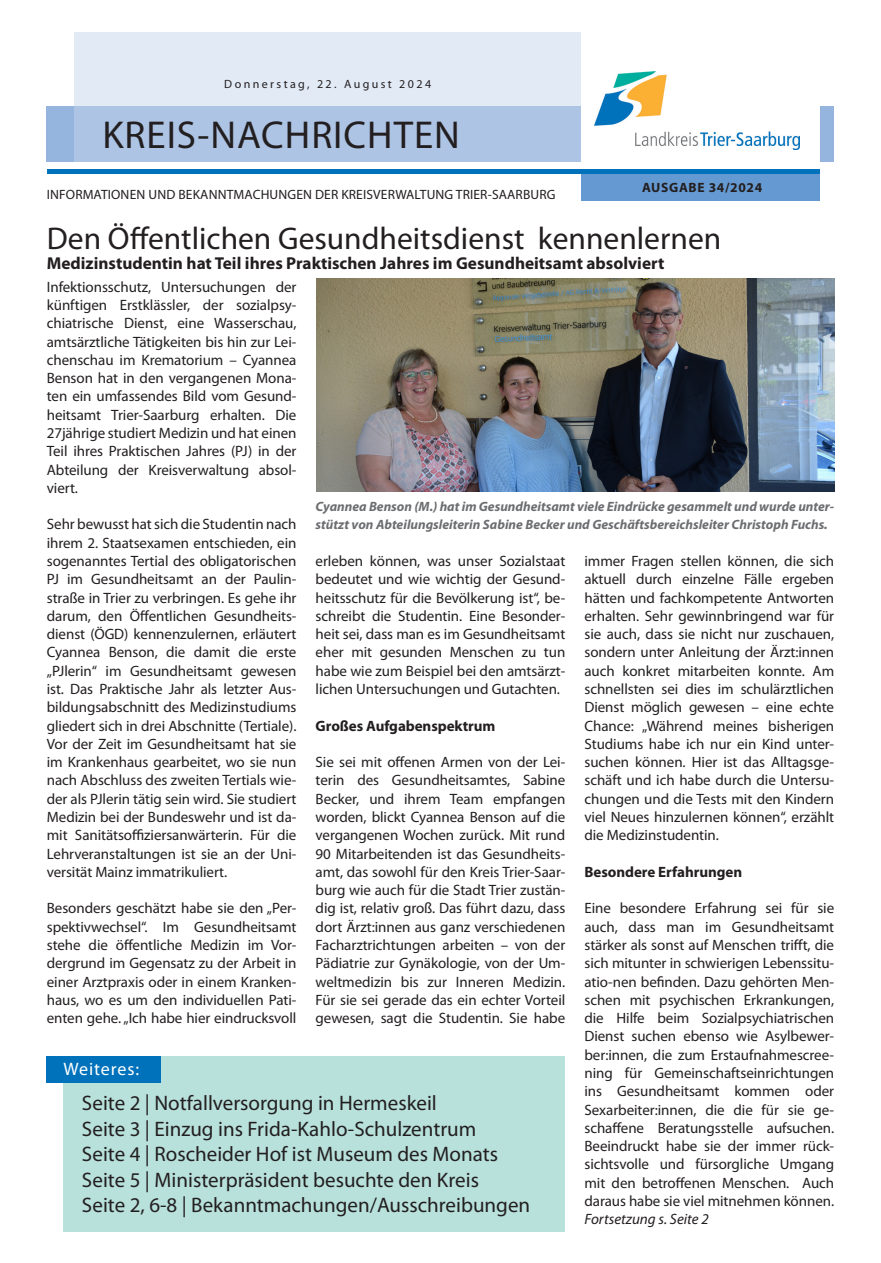
<style>
.page{position:relative;width:881px;height:1263px;background:#fff}
.page>*{position:absolute;margin:0;border:0;box-sizing:border-box;transform-origin:0 0}
.t1{font:39px "Myriad Pro";letter-spacing:.025em;color:#231f20}
.Headline{font:31.5px "Myriad Pro";color:#231f20}
.Inhaltsverzeichnis{font:21px "Myriad Pro";color:#231f20}
.t2{font:18px "Myriad Pro";letter-spacing:.05em;color:#fff}
.Subline{font:700 17.25px "Myriad Pro";color:#231f20}
.Fließtext{font:15px/18.3px "Myriad Pro";letter-spacing:-.005em;color:#231f20;text-align:justify}
.Fließtext-2{font:700 15px "Myriad Pro";letter-spacing:-.005em;color:#231f20}
.Fließtext-3{font:italic 15px "Myriad Pro";color:#231f20}
.Bilduntertitel{font:italic 700 13.5px/18.3px "Myriad Pro";color:#6c6d70}
.t3{font:13.5px "Myriad Pro";letter-spacing:.01em;color:#231f20}
.t4{font:700 13.5px "Myriad Pro";letter-spacing:.05em;color:#231f20}
.t5{font:12px "Myriad Pro";letter-spacing:.2em;color:#231f20}
</style>
<div class="page">
<div style="left:47px;top:106px;width:786px;height:56px;background:#95b5de"></div>
<svg style="left:74px;top:32px;width:506px;height:130px;background:#cbd9ee"></svg>
<div style="left:580px;top:0;width:239px;height:193px;background:#fff"></div>
<div style="left:580px;top:172px;width:239px;height:28px;background:#6599d1"></div>
<hr style="left:47px;top:169px;width:772px;height:4px;background:#0072bc">
<img style="left:594px;top:71px;width:205px;height:79px">
<div style="left:63px;top:1056px;width:502px;height:175px;background:#b8e1dc"></div>
<div style="left:46px;top:1056px;width:115px;height:26px;background:#0072bc"></div>
<img style="left:316px;top:279px;width:517px;height:212px">
<p class="t5" style="left:224px;top:77px;width:208px">Donnerstag, 22. August 2024</p>
<h1 class="t1" style="left:102px;top:111px;width:359px">KREIS-NACHRICHTEN</h1>
<p class="t3" style="left:47px;top:186px;width:510px">INFORMATIONEN UND BEKANNTMACHUNGEN DER KREISVERWALTUNG TRIER-SAARBURG</p>
<p class="t4" style="left:642px;top:179px;width:121px">AUSGABE 34/2024</p>
<p class="Headline" style="left:47px;top:219px;width:675px">Den Öffentlichen Gesundheitsdienst kennenlernen</p>
<p class="Subline" style="left:47px;top:252px;width:619px">Medizinstudentin hat Teil ihres Praktischen Jahres im Gesundheitsamt absolviert</p>
<p class="Fließtext" style="left:47px;top:277px;width:251px">Infektionsschutz, Untersuchungen der künftigen Erstklässler, der sozialpsy&shy;chiatrische Dienst, eine Wasserschau, amtsärztliche Tätigkeiten bis hin zur Lei&shy;chenschau im Krematorium – Cyannea Benson hat in den vergangenen Mona&shy;ten ein umfassendes Bild vom Gesund&shy;heitsamt Trier-Saarburg erhalten. Die 27jährige studiert Medizin und hat einen Teil ihres Praktischen Jahres (PJ) in der Abteilung der Kreisverwaltung absol&shy;viert.</p>
<p class="Fließtext" style="left:47px;top:515px;width:251px">Sehr bewusst hat sich die Studentin nach ihrem 2. Staatsexamen entschieden, ein sogenanntes Tertial des obligatorischen PJ im Gesundheitsamt an der Paulin&shy;straße in Trier zu verbringen. Es gehe ihr darum, den Öffentlichen Gesundheits&shy;dienst (ÖGD) kennenzulernen, erläutert Cyannea Benson, die damit die erste „PJlerin“ im Gesundheitsamt gewesen ist. Das Praktische Jahr als letzter Aus&shy;bildungsabschnitt des Medizinstudiums gliedert sich in drei Abschnitte (Tertiale).<br>Vor der Zeit im Gesundheitsamt hat sie im Krankenhaus gearbeitet, wo sie nun nach Abschluss des zweiten Tertials wie&shy;der als PJlerin tätig sein wird. Sie studiert Medizin bei der Bundeswehr und ist da&shy;mit Sanitätsoffiziersanwärterin. Für die Lehrveranstaltungen ist sie an der Uni&shy;versität Mainz immatrikuliert.</p>
<p class="Fließtext" style="left:47px;top:899px;width:251px">Besonders geschätzt habe sie den „Per&shy;spektivwechsel“. Im Gesundheitsamt stehe die öffentliche Medizin im Vor&shy;dergrund im Gegensatz zu der Arbeit in einer Arztpraxis oder in einem Kranken&shy;haus, wo es um den individuellen Pati&shy;enten gehe. „Ich habe hier eindrucksvoll</p>
<p class="Bilduntertitel" style="left:315px;top:497px;width:520px">Cyannea Benson (M.) hat im Gesundheitsamt viele Eindrücke gesammelt und wurde unter&shy;stützt von Abteilungsleiterin Sabine Becker und Geschäftsbereichsleiter Christoph Fuchs.</p>
<p class="Fließtext" style="left:315px;top:552px;width:251px">erleben können, was unser Sozialstaat bedeutet und wie wichtig der Gesund&shy;heitsschutz für die Bevölkerung ist“, be&shy;schreibt die Studentin. Eine Besonder&shy;heit sei, dass man es im Gesundheitsamt eher mit gesunden Menschen zu tun habe wie zum Beispiel bei den amtsärzt&shy;lichen Untersuchungen und Gutachten.</p>
<p class="Fließtext-2" style="left:315px;top:716px;width:181px">Großes Aufgabenspektrum</p>
<p class="Fließtext" style="left:315px;top:753px;width:251px">Sie sei mit offenen Armen von der Lei&shy;terin des Gesundheitsamtes, Sabine Becker, und ihrem Team empfangen worden, blickt Cyannea Benson auf die vergangenen Wochen zurück. Mit rund 90 Mitarbeitenden ist das Gesundheits&shy;amt, das sowohl für den Kreis Trier-Saar&shy;burg wie auch für die Stadt Trier zustän&shy;dig ist, relativ groß. Das führt dazu, dass dort Ärzt:innen aus ganz verschiedenen Facharztrichtungen arbeiten – von der Pädiatrie zur Gynäkologie, von der Um&shy;weltmedizin bis zur Inneren Medizin.<br>Für sie sei gerade das ein echter Vorteil gewesen, sagt die Studentin. Sie habe</p>
<p class="Fließtext" style="left:584px;top:552px;width:251px">immer Fragen stellen können, die sich aktuell durch einzelne Fälle ergeben hätten und fachkompetente Antworten erhalten. Sehr gewinnbringend war für sie auch, dass sie nicht nur zuschauen, sondern unter Anleitung der Ärzt:innen auch konkret mitarbeiten konnte. Am schnellsten sei dies im schulärztlichen Dienst möglich gewesen – eine echte Chance: „Während meines bisherigen Studiums habe ich nur ein Kind unter&shy;suchen können. Hier ist das Alltagsge&shy;schäft und ich habe durch die Untersu&shy;chungen und die Tests mit den Kindern viel Neues hinzulernen können“, erzählt die Medizinstudentin.</p>
<p class="Fließtext-2" style="left:584px;top:862px;width:159px">Besondere Erfahrungen</p>
<p class="Fließtext" style="left:584px;top:899px;width:251px">Eine besondere Erfahrung sei für sie auch, dass man im Gesundheitsamt stärker als sonst auf Menschen trifft, die sich mitunter in schwierigen Lebenssitu&shy;atio-nen befinden. Dazu gehörten Men&shy;schen mit psychischen Erkrankungen, die Hilfe beim Sozialpsychiatrischen Dienst suchen ebenso wie Asylbewer&shy;ber:innen, die zum Erstaufnahmescree&shy;ning für Gemeinschaftseinrichtungen ins Gesundheitsamt kommen oder Sexarbeiter:innen, die die für sie ge&shy;schaffene Beratungsstelle aufsuchen.<br>Beeindruckt habe sie der immer rück&shy;sichtsvolle und fürsorgliche Umgang mit den betroffenen Menschen. Auch daraus habe sie viel mitnehmen können.</p>
<p class="Fließtext-3" style="left:584px;top:1210px;width:126px">Fortsetzung s. Seite 2</p>
<p class="t2" style="left:63px;top:1057px;width:77px">Weiteres:</p>
<p class="Inhaltsverzeichnis" style="left:82px;top:1090px;width:356px">Seite 2 | Notfallversorgung in Hermeskeil</p>
<p class="Inhaltsverzeichnis" style="left:82px;top:1116px;width:395px">Seite 3 | Einzug ins Frida-Kahlo-Schulzentrum</p>
<p class="Inhaltsverzeichnis" style="left:82px;top:1141px;width:417px">Seite 4 | Roscheider Hof ist Museum des Monats</p>
<p class="Inhaltsverzeichnis" style="left:82px;top:1167px;width:398px">Seite 5 | Ministerpräsident besuchte den Kreis</p>
<p class="Inhaltsverzeichnis" style="left:82px;top:1192px;width:449px">Seite 2, 6-8 | Bekanntmachungen/Ausschreibungen</p>
</div>
